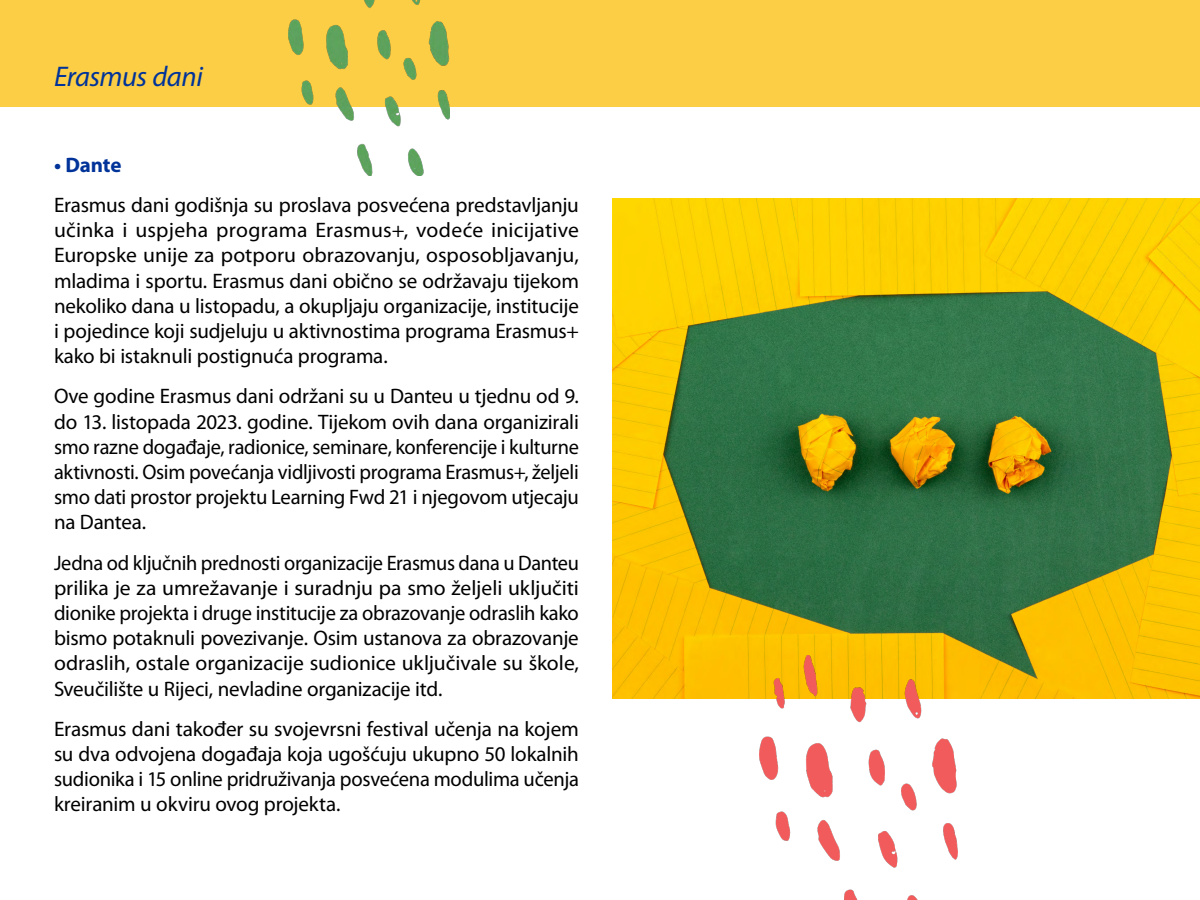
<style>
.page{position:relative;width:1200px;height:900px;background:#fff}
.page>*{position:absolute;margin:0;border:0;box-sizing:border-box;transform-origin:0 0}
.t1{font:italic 28.5px "Myriad Pro";letter-spacing:-.02em;color:#039}
.t2{font:21px/25.2px "Myriad Pro";letter-spacing:-.01em;color:#000;text-align:justify}
.t3{font:700 21px "Myriad Pro";letter-spacing:-.005em;color:#039}
</style>
<div class="page">
<div style="left:0;top:0;width:1200px;height:106px;background:#fbce45"></div>
<img style="left:288px;top:0;width:162px;height:176px">
<img style="left:612px;top:198px;width:588px;height:501px">
<img style="left:759px;top:656px;width:199px;height:244px">
<h1 class="t1" style="left:54px;top:59px;width:150px">Erasmus dani</h1>
<p class="t3" style="left:54px;top:151px;width:69px">• Dante</p>
<p class="t2" style="left:54px;top:192px;width:527px">Erasmus dani godišnja su proslava posvećena predstavljanju učinka i uspjeha programa Erasmus+, vodeće inicijative Europske unije za potporu obrazovanju, osposobljavanju, mladima i sportu. Erasmus dani obično se održavaju tijekom nekoliko dana u listopadu, a okupljaju organizacije, institucije i pojedince koji sudjeluju u aktivnostima programa Erasmus+ kako bi istaknuli postignuća programa.</p>
<p class="t2" style="left:54px;top:383px;width:527px">Ove godine Erasmus dani održani su u Danteu u tjednu od 9. do 13. listopada 2023. godine. Tijekom ovih dana organizirali smo razne događaje, radionice, seminare, konferencije i kulturne aktivnosti. Osim povećanja vidljivosti programa Erasmus+, željeli smo dati prostor projektu Learning Fwd 21 i njegovom utjecaju na Dantea.</p>
<p class="t2" style="left:54px;top:550px;width:527px">Jedna od ključnih prednosti organizacije Erasmus dana u Danteu prilika je za umrežavanje i suradnju pa smo željeli uključiti dionike projekta i druge institucije za obrazovanje odraslih kako bismo potaknuli povezivanje. Osim ustanova za obrazovanje odraslih, ostale organizacije sudionice uključivale su škole, Sveučilište u Rijeci, nevladine organizacije itd.</p>
<p class="t2" style="left:54px;top:716px;width:527px">Erasmus dani također su svojevrsni festival učenja na kojem su dva odvojena događaja koja ugošćuju ukupno 50 lokalnih sudionika i 15 online pridruživanja posvećena modulima učenja kreiranim u okviru ovog projekta.</p>
</div>
